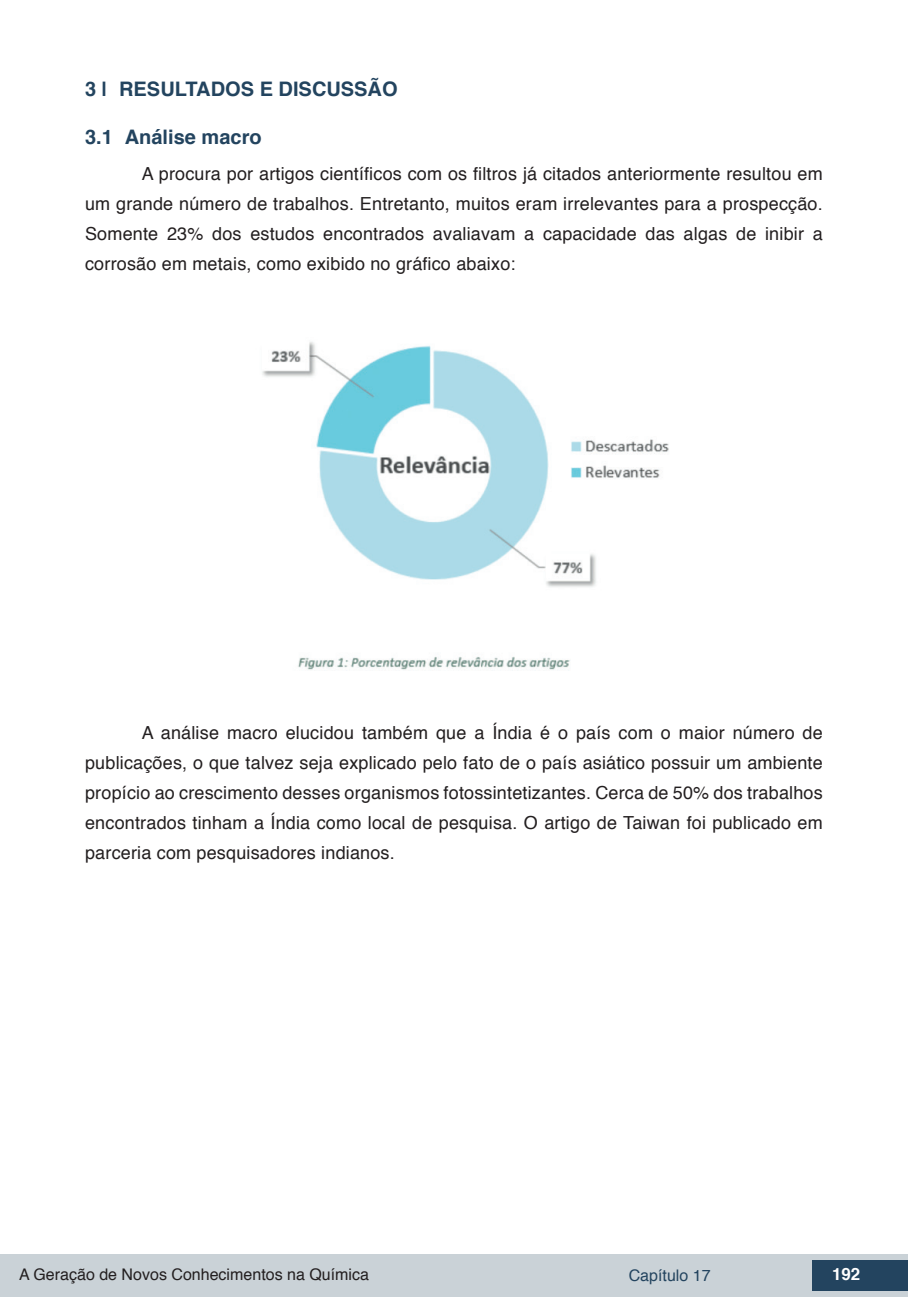
<style>
.page{position:relative;width:908px;height:1304px;background:#fff}
.page>*{position:absolute;margin:0;border:0;box-sizing:border-box;transform-origin:0 0}
.t1{font:700 20px "Helvetica";color:#23445f}
.t2{font:18px/30px "Helvetica";letter-spacing:.01em;color:#231f20;text-align:justify}
.t3{font:700 16.8px "Helvetica";color:#fff}
.t4{font:16px "Helvetica";color:#231f20}
.t5{font:16px "Helvetica";color:#23445f}
</style>
<div class="page">
<div style="left:0;top:1254px;width:906px;height:43px;background:#cad2d7"></div>
<div style="left:812px;top:1261px;width:95px;height:30px;background:#23445f"></div>
<img style="left:262px;top:342px;width:407px;height:329px">
<p class="t1" style="left:85px;top:73px;width:314px">3 | RESULTADOS E DISCUSSÃO</p>
<p class="t1" style="left:85px;top:121px;width:178px">3.1 Análise macro</p>
<p class="t2" style="left:85px;top:159px;width:738px;text-indent:57px">A procura por artigos científicos com os filtros já citados anteriormente resultou em um grande número de trabalhos. Entretanto, muitos eram irrelevantes para a prospecção.<br>Somente 23% dos estudos encontrados avaliavam a capacidade das algas de inibir a corrosão em metais, como exibido no gráfico abaixo:</p>
<p class="t2" style="left:85px;top:719px;width:739px;text-indent:57px">A análise macro elucidou também que a Índia é o país com o maior número de publicações, o que talvez seja explicado pelo fato de o país asiático possuir um ambiente propício ao crescimento desses organismos fotossintetizantes. Cerca de 50% dos trabalhos encontrados tinham a Índia como local de pesquisa. O artigo de Taiwan foi publicado em parceria com pesquisadores indianos.</p>
<p class="t4" style="left:19px;top:1262px;width:351px">A Geração de Novos Conhecimentos na Química</p>
<p class="t5" style="left:628px;top:1263px;width:83px">Capítulo 17</p>
<p class="t3" style="left:831px;top:1261px;width:30px">192</p>
</div>
